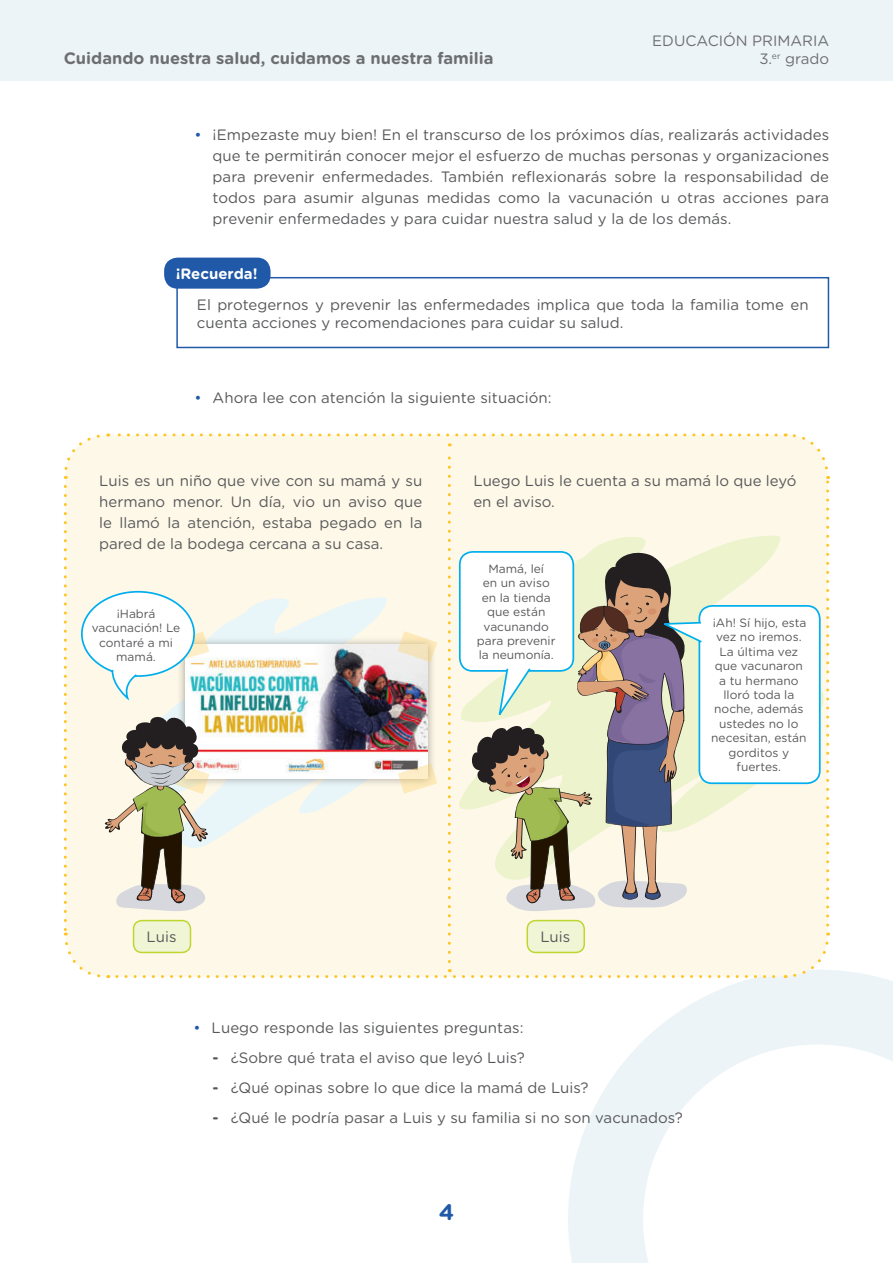
<style>
.page{position:relative;width:893px;height:1263px;background:#fff}
.page>*{position:absolute;margin:0;border:0;box-sizing:border-box;transform-origin:0 0}
.t1{font:700 22.5px "Gotham Rounded";color:#2059a8}
.t2{font:700 16.5px "Gotham Rounded";color:#6d6e71}
.t3{font:15px/21px "Gotham Rounded";color:#57585a;text-align:justify}
.t4{font:15px/18px "Gotham Rounded";color:#6d6e71;text-align:right}
.t5{font:700 15px "Gotham Rounded";color:#fff}
.t6{font:12px/14.4px "Gotham Rounded";color:#57585a;text-align:center}
.s1{color:#2059a8}
.s2{font-weight:700}
</style>
<div class="page">
<div style="left:0;top:0;width:893px;height:81px;background:#edf4f8"></div>
<svg style="left:568px;top:970px;width:325px;height:293px"></svg>
<svg style="left:63px;top:433px;width:768px;height:546px"></svg>
<div style="left:176px;top:277px;width:653px;height:71px;border:2px solid #2059a8"></div>
<div style="left:164px;top:258px;width:107px;height:31px;background:#2059a8;border-radius:14px"></div>
<p class="t2" style="left:64px;top:49px;width:431px">Cuidando nuestra salud, cuidamos a nuestra familia</p>
<p class="t4" style="left:652px;top:31px;width:178px">EDUCACIÓN PRIMARIA<br>3.<sup>er</sup> grado</p>
<p class="t3" style="left:213px;top:124px;width:618px;text-indent:-18px"><span class="s1">•</span> ¡Empezaste muy bien! En el transcurso de los próximos días, realizarás actividades que te permitirán conocer mejor el esfuerzo de muchas personas y organizaciones para prevenir enfermedades. También reflexionarás sobre la responsabilidad de todos para asumir algunas medidas como la vacunación u otras acciones para prevenir enfermedades y para cuidar nuestra salud y la de los demás.</p>
<p class="t5" style="left:176px;top:265px;width:83px">¡Recuerda!</p>
<p class="t3" style="left:197px;top:295px;width:613px;line-height:18px">El protegernos y prevenir las enfermedades implica que toda la familia tome en cuenta acciones y recomendaciones para cuidar su salud.</p>
<p class="t3" style="left:194px;top:387px;width:359px"><span class="s1">•</span> Ahora lee con atención la siguiente situación:</p>
<p class="t3" style="left:99px;top:470px;width:325px">Luis es un niño que vive con su mamá y su hermano menor. Un día, vio un aviso que le llamó la atención, estaba pegado en la pared de la bodega cercana a su casa.</p>
<p class="t3" style="left:473px;top:470px;width:325px">Luego Luis le cuenta a su mamá lo que leyó en el aviso.</p>
<p class="t6" style="left:92px;top:606px;width:90px">¡Habrá vacunación! Le contaré a mi mamá.</p>
<p class="t6" style="left:477px;top:561px;width:80px">Mamá, leí<br>en un aviso en la tienda que están vacunando para prevenir la neumonía.</p>
<p class="t6" style="left:711px;top:615px;width:97px">¡Ah! Sí hijo, esta vez no iremos.<br>La última vez que vacunaron a tu hermano lloró toda la noche, además ustedes no lo necesitan, están gorditos y fuertes.</p>
<p class="t3" style="left:147px;top:926px;width:31px">Luis</p>
<p class="t3" style="left:540px;top:926px;width:31px">Luis</p>
<p class="t3" style="left:193px;top:1017px;width:332px"><span class="s1">•</span> Luego responde las siguientes preguntas:</p>
<p class="t3" style="left:213px;top:1047px;width:314px"><span class="s2">-</span> ¿Sobre qué trata el aviso que leyó Luis?</p>
<p class="t3" style="left:213px;top:1077px;width:377px"><span class="s2">-</span> ¿Qué opinas sobre lo que dice la mamá de Luis?</p>
<p class="t3" style="left:213px;top:1107px;width:472px"><span class="s2">-</span> ¿Qué le podría pasar a Luis y su familia si no son vacunados?</p>
<h1 class="t1" style="left:439px;top:1199px;width:17px">4</h1>
</div>
